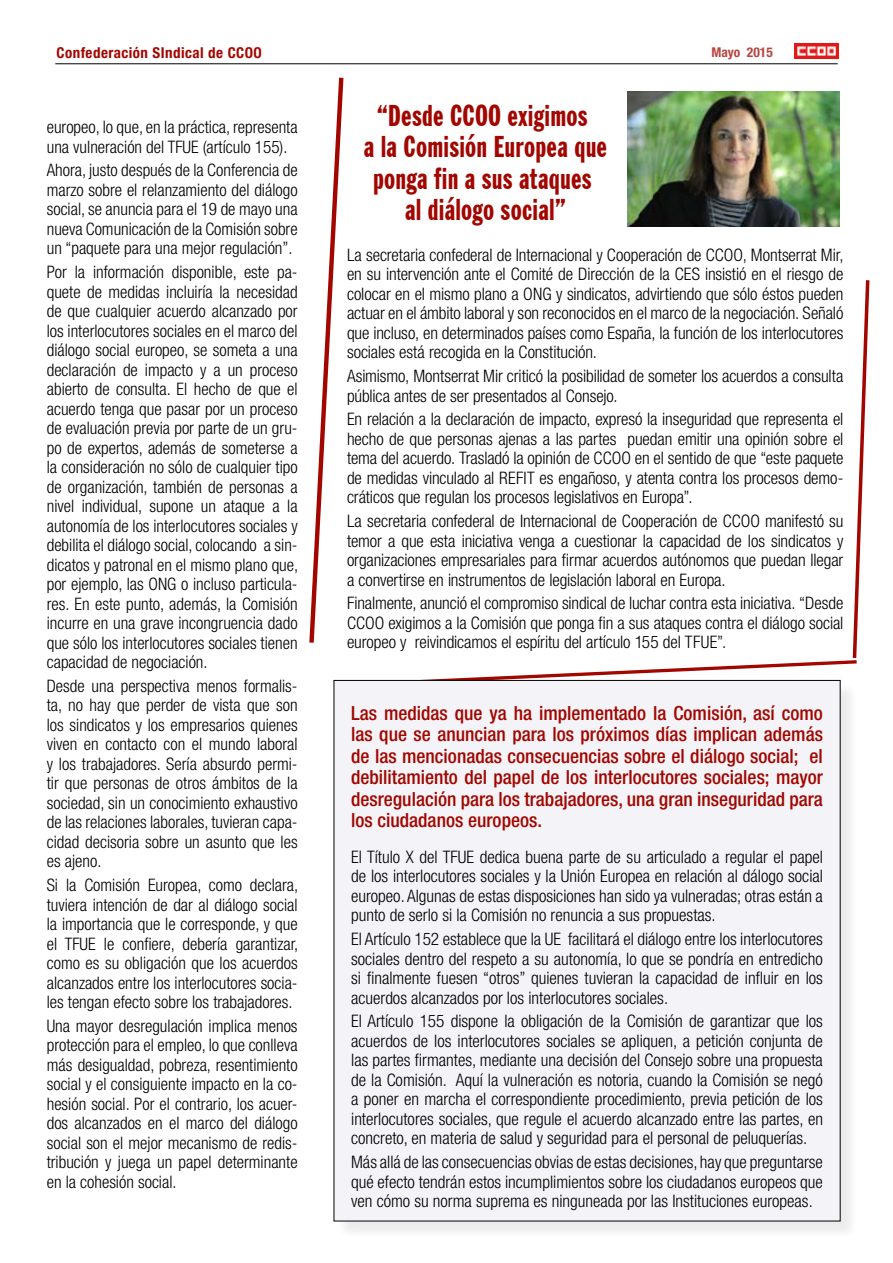
<style>
.page{position:relative;width:893px;height:1263px;background:#fff}
.page>*{position:absolute;margin:0;border:0;box-sizing:border-box;transform-origin:0 0}
.t1{font:extra-condensed 30px/31.5px "Franklin Gothic BT";letter-spacing:.005em;color:#a20600;text-align:center}
.t2{font:500 condensed 19.5px/21.5px "Helvetica Neue";color:#a20600;text-align:justify}
.t3{font:300 condensed 17.25px/19.5px "Helvetica Neue";color:#000;text-align:justify}
.t4{font:700 condensed 15px "Helvetica Neue";letter-spacing:.03em;color:#a20600}
.t5{font:700 condensed 13.5px "Helvetica Neue";color:#b94440}
</style>
<div class="page">
<hr style="left:55px;top:64px;width:783px;height:1px;background:#000">
<img style="left:795px;top:44px;width:44px;height:15px">
<svg style="left:309px;top:78px;width:34px;height:565px"></svg>
<svg style="left:390px;top:280px;width:479px;height:401px"></svg>
<div style="left:335px;top:681px;width:526px;height:560px;background:#000;opacity:.08"></div>
<div style="left:334px;top:680px;width:506px;height:541px;background:#f4f3f7"></div>
<img style="left:627px;top:92px;width:213px;height:135px">
<p class="t4" style="left:57px;top:43px;width:207px">Confederación SIndical de CCOO</p>
<p class="t5" style="left:711px;top:44px;width:63px">Mayo 2015</p>
<p class="t3" style="left:47px;top:117px;width:252px">europeo, lo que, en la práctica, representa una vulneración del TFUE (artículo 155).</p>
<p class="t3" style="left:47px;top:160px;width:252px">Ahora, justo después de la Conferencia de marzo sobre el relanzamiento del diálogo social, se anuncia para el 19 de mayo una nueva Comunicación de la Comisión sobre un “paquete para una mejor regulación”.</p>
<p class="t3" style="left:47px;top:262px;width:253px">Por la información disponible, este pa&shy;quete de medidas incluiría la necesidad de que cualquier acuerdo alcanzado por los interlocutores sociales en el marco del diálogo social europeo, se someta a una declaración de impacto y a un proceso abierto de consulta. El hecho de que el acuerdo tenga que pasar por un proceso de evaluación previa por parte de un gru&shy;po de expertos, además de someterse a la consideración no sólo de cualquier tipo de organización, también de personas a nivel individual, supone un ataque a la autonomía de los interlocutores sociales y debilita el diálogo social, colocando a sin&shy;dicatos y patronal en el mismo plano que, por ejemplo, las ONG o incluso particula&shy;res. En este punto, además, la Comisión incurre en una grave incongruencia dado que sólo los interlocutores sociales tienen capacidad de negociación.</p>
<p class="t3" style="left:47px;top:676px;width:252px">Desde una perspectiva menos formalis&shy;ta, no hay que perder de vista que son los sindicatos y los empresarios quienes viven en contacto con el mundo laboral y los trabajadores. Sería absurdo permi&shy;tir que personas de otros ámbitos de la sociedad, sin un conocimiento exhaustivo de las relaciones laborales, tuvieran capa&shy;cidad decisoria sobre un asunto que les es ajeno.</p>
<p class="t3" style="left:47px;top:875px;width:253px">Si la Comisión Europea, como declara, tuviera intención de dar al diálogo social la importancia que le corresponde, y que el TFUE le confiere, debería garantizar, como es su obligación que los acuerdos alcanzados entre los interlocutores socia&shy;les tengan efecto sobre los trabajadores.</p>
<p class="t3" style="left:47px;top:1016px;width:252px">Una mayor desregulación implica menos protección para el empleo, lo que conlleva más desigualdad, pobreza, resentimiento social y el consiguiente impacto en la co&shy;hesión social. Por el contrario, los acuer&shy;dos alcanzados en el marco del diálogo social son el mejor mecanismo de redis&shy;tribución y juega un papel determinante en la cohesión social.</p>
<h1 class="t1" style="left:364px;top:100px;width:245px">“Desde CCOO exigimos<br>a la Comisión Europea que ponga fin a sus ataques<br>al diálogo social”</h1>
<p class="t3" style="left:347px;top:245px;width:498px">La secretaria confederal de Internacional y Cooperación de CCOO, Montserrat Mir, en su intervención ante el Comité de Dirección de la CES insistió en el riesgo de colocar en el mismo plano a ONG y sindicatos, advirtiendo que sólo éstos pueden actuar en el ámbito laboral y son reconocidos en el marco de la negociación. Señaló que incluso, en determinados países como España, la función de los interlocutores sociales está recogida en la Constitución.</p>
<p class="t3" style="left:347px;top:366px;width:498px">Asimismo, Montserrat Mir criticó la posibilidad de someter los acuerdos a consulta pública antes de ser presentados al Consejo.</p>
<p class="t3" style="left:347px;top:409px;width:498px">En relación a la declaración de impacto, expresó la inseguridad que representa el hecho de que personas ajenas a las partes puedan emitir una opinión sobre el tema del acuerdo. Trasladó la opinión de CCOO en el sentido de que “este paquete de medidas vinculado al REFIT es engañoso, y atenta contra los procesos demo&shy;cráticos que regulan los procesos legislativos en Europa”.</p>
<p class="t3" style="left:347px;top:511px;width:498px">La secretaria confederal de Internacional de Cooperación de CCOO manifestó su temor a que esta iniciativa venga a cuestionar la capacidad de los sindicatos y organizaciones empresariales para firmar acuerdos autónomos que puedan llegar a convertirse en instrumentos de legislación laboral en Europa.</p>
<p class="t3" style="left:347px;top:593px;width:498px">Finalmente, anunció el compromiso sindical de luchar contra esta iniciativa. “Desde CCOO exigimos a la Comisión que ponga fin a sus ataques contra el diálogo social europeo y reivindicamos el espíritu del artículo 155 del TFUE”.</p>
<p class="t2" style="left:351px;top:702px;width:473px">Las medidas que ya ha implementado la Comisión, así como las que se anuncian para los próximos días implican además de las mencionadas consecuencias sobre el diálogo social; el debilitamiento del papel de los interlocutores sociales; mayor desregulación para los trabajadores, una gran inseguridad para los ciudadanos europeos.</p>
<p class="t3" style="left:351px;top:847px;width:473px">El Título X del TFUE dedica buena parte de su articulado a regular el papel de los interlocutores sociales y la Unión Europea en relación al dálogo social europeo. Algunas de estas disposiciones han sido ya vulneradas; otras están a punto de serlo si la Comisión no renuncia a sus propuestas.</p>
<p class="t3" style="left:351px;top:929px;width:473px">El Artículo 152 establece que la UE facilitará el diálogo entre los interlocutores sociales dentro del respeto a su autonomía, lo que se pondría en entredicho si finalmente fuesen “otros” quienes tuvieran la capacidad de influir en los acuerdos alcanzados por los interlocutores sociales.</p>
<p class="t3" style="left:351px;top:1011px;width:473px">El Artículo 155 dispone la obligación de la Comisión de garantizar que los acuerdos de los interlocutores sociales se apliquen, a petición conjunta de las partes firmantes, mediante una decisión del Consejo sobre una propuesta de la Comisión. Aquí la vulneración es notoria, cuando la Comisión se negó a poner en marcha el correspondiente procedimiento, previa petición de los interlocutores sociales, que regule el acuerdo alcanzado entre las partes, en concreto, en materia de salud y seguridad para el personal de peluquerías.</p>
<p class="t3" style="left:351px;top:1152px;width:473px">Más allá de las consecuencias obvias de estas decisiones, hay que preguntarse qué efecto tendrán estos incumplimientos sobre los ciudadanos europeos que ven cómo su norma suprema es ninguneada por las Instituciones europeas.</p>
</div>
